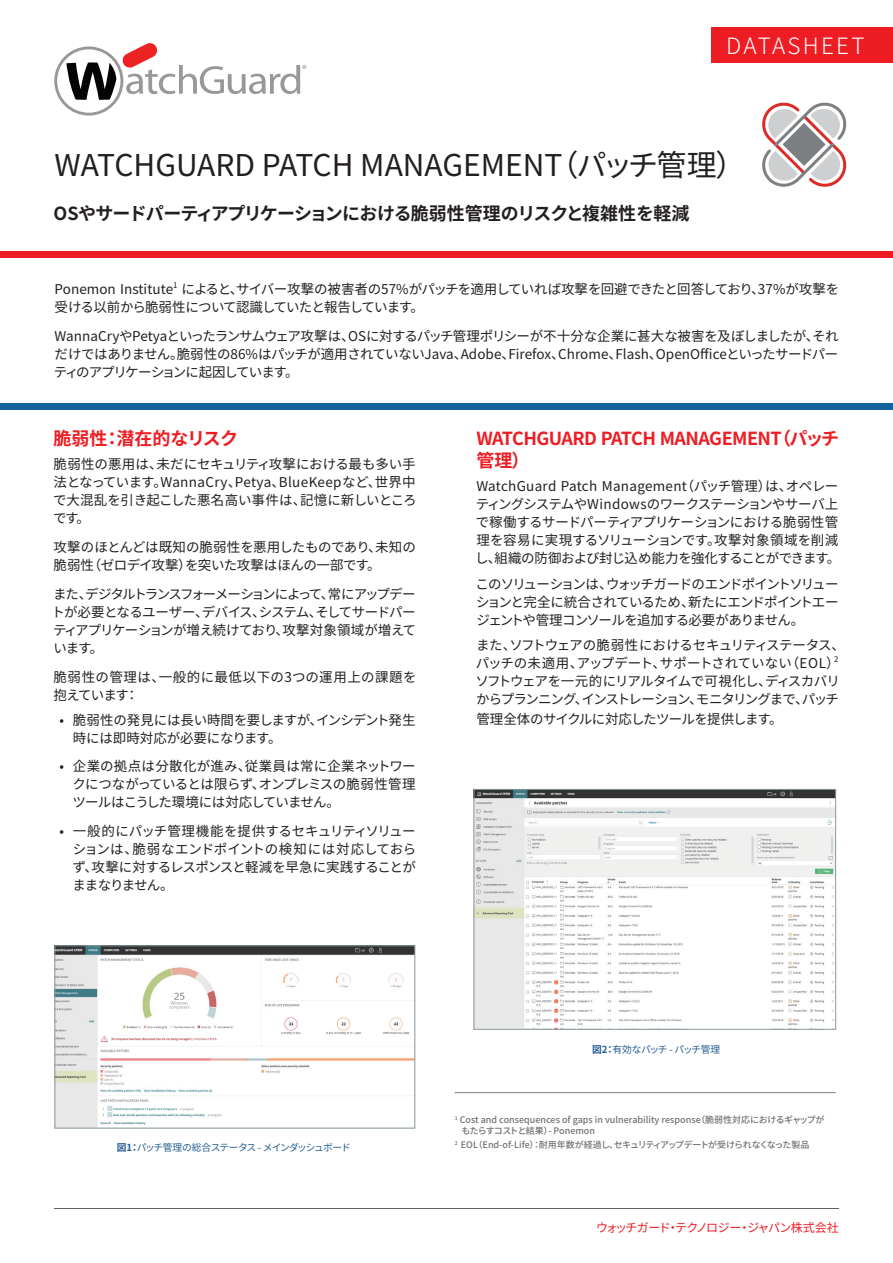
<style>
.page{position:relative;width:893px;height:1263px;background:#fff}
.page>*{position:absolute;margin:0;border:0;box-sizing:border-box;transform-origin:0 0}
.t1{font:30px "Noto Sans CJ Kjp";color:#231f20}
.t2{font:300 22.5px "Noto Sans CJ Kjp";letter-spacing:.1em;color:#fff}
.t3{font:700 18px "Noto Sans CJ Kjp";letter-spacing:-.045em;color:#231f20}
.t4{font:700 18px/21.6px "Noto Sans CJ Kjp";letter-spacing:-.03em;color:#ee1d23}
.t5{font:700 18px "Noto Sans CJ Kjp";color:#ee1d23}
.t6{font:13.5px/18px "Noto Sans CJ Kjp";letter-spacing:-.03em;color:#231f20;text-align:justify}
.t7{font:13.5px/18px "Noto Sans CJ Kjp";letter-spacing:-.05em;color:#231f20}
.t8{font:13.5px/18px "Noto Sans CJ Kjp";letter-spacing:-.075em;color:#231f20}
.t9{font:13.5px/18px "Noto Sans CJ Kjp";letter-spacing:.025em;color:#231f20}
.t10{font:13.5px "Noto Sans CJ Kjp";letter-spacing:.005em;color:#231f20}
.t11{font:12px "Noto Sans CJ Kjp";letter-spacing:-.065em;color:#ee1d23}
.t12{font:9.75px "Noto Sans CJ Kjp";letter-spacing:-.07em;color:#245e92}
.t13{font:9.75px "Noto Sans CJ Kjp";letter-spacing:-.05em;color:#245e92}
.t14{font:500 9px/10.8px "Noto Sans CJ Kjp";letter-spacing:-.005em;color:#717174}
.t15{font:500 9px "Noto Sans CJ Kjp";letter-spacing:-.03em;color:#717174}
.t16{font:7.8px "Noto Sans CJ Kjp";color:#231f20}
.s1{font-weight:700}
</style>
<div class="page">
<hr style="left:54px;top:1208px;width:785px;height:1px;background:#5f5f62">
<hr style="left:455px;top:1092px;width:381px;height:1px;background:#5f5f62">
<div style="left:0;top:251px;width:893px;height:6px;background:#ee1d23"></div>
<div style="left:0;top:403px;width:893px;height:7px;background:#15629c"></div>
<div style="left:712px;top:28px;width:181px;height:35px;background:#ee1d23"></div>
<img style="left:57px;top:947px;width:356px;height:179px">
<div style="left:55px;top:945px;width:360px;height:183px;border:1px solid #879b9d"></div>
<img style="left:476px;top:791px;width:358px;height:236px">
<div style="left:474px;top:789px;width:362px;height:240px;border:1px solid #879b9d"></div>
<svg style="left:762px;top:102px;width:85px;height:85px"></svg>
<svg style="left:54px;top:43px;width:252px;height:73px"></svg>
<h2 class="t2" style="left:726px;top:33px;width:140px">DATASHEET</h2>
<h1 class="t1" style="left:55px;top:148px;width:692px">WATCHGUARD PATCH MANAGEMENT（パッチ管理）</h1>
<h3 class="t3" style="left:54px;top:203px;width:637px">OSやサードパーティアプリケーションにおける脆弱性管理のリスクと複雑性を軽減</h3>
<p class="t10" style="left:55px;top:282px;width:120px">Ponemon Institute</p>
<p class="t16" style="left:173px;top:281px;width:6px">1</p>
<p class="t7" style="left:55px;top:281px;width:786px;text-indent:127px">によると、サイバー攻撃の被害者の57%がパッチを適用していれば攻撃を回避できたと回答しており、37%が攻撃を受ける以前から脆弱性について認識していたと報告しています。</p>
<p class="t6" style="left:54px;top:328px;width:786px">WannaCryやPetyaといったランサムウェア攻撃は、OSに対するパッチ管理ポリシーが不十分な企業に甚大な被害を及ぼしましたが、それだけではありません。脆弱性の86%はパッチが適用されていないJava、Adobe、Firefox、Chrome、Flash、OpenOfficeといったサードパーティのアプリケーションに起因しています。</p>
<h3 class="t5" style="left:54px;top:428px;width:186px">脆弱性：潜在的なリスク</h3>
<p class="t6" style="left:53px;top:456px;width:365px">脆弱性の悪用は、未だにセキュリティ攻撃における最も多い手法となっています。WannaCry、Petya、BlueKeepなど、世界中で大混乱を引き起こした悪名高い事件は、記憶に新しいところです。</p>
<p class="t6" style="left:54px;top:538px;width:364px">攻撃のほとんどは既知の脆弱性を悪用したものであり、未知の脆弱性（ゼロデイ攻撃）を突いた攻撃はほんの一部です。</p>
<p class="t6" style="left:52px;top:585px;width:366px">また、デジタルトランスフォーメーションによって、常にアップデートが必要となるユーザー、デバイス、システム、そしてサードパーティアプリケーションが増え続けており、攻撃対象領域が増えています。</p>
<p class="t9" style="left:54px;top:668px;width:364px">脆弱性の管理は、一般的に最低以下の3つの運用上の課題を抱えています：</p>
<p class="t6" style="left:73px;top:711px;width:344px;text-indent:-13px">• 脆弱性の発見には長い時間を要しますが、インシデント発生時には即時対応が必要になります。</p>
<p class="t6" style="left:72px;top:758px;width:345px;text-indent:-13px">• 企業の拠点は分散化が進み、従業員は常に企業ネットワークにつながっているとは限らず、オンプレミスの脆弱性管理ツールはこうした環境には対応していません。</p>
<p class="t6" style="left:72px;top:822px;width:345px;text-indent:-13px">• 一般的にパッチ管理機能を提供するセキュリティソリューションは、脆弱なエンドポイントの検知には対応しておらず、攻撃に対するレスポンスと軽減を早急に実践することがままなりません。</p>
<h3 class="t4" style="left:476px;top:428px;width:364px">WATCHGUARD PATCH MANAGEMENT（パッチ管理）</h3>
<p class="t6" style="left:475px;top:477px;width:367px;text-align:left">WatchGuard Patch Management（パッチ管理）は、オペレーティングシステムやWindowsのワークステーションやサーバ上で稼働するサードパーティアプリケーションにおける脆弱性管理を容易に実現するソリューションです。攻撃対象領域を削減し、組織の防御および封じ込め能力を強化することができます。</p>
<p class="t6" style="left:475px;top:575px;width:365px">このソリューションは、ウォッチガードのエンドポイントソリューションと完全に統合されているため、新たにエンドポイントエージェントや管理コンソールを追加する必要がありません。</p>
<p class="t6" style="left:476px;top:636px;width:371px">また、ソフトウェアの脆弱性におけるセキュリティステータス、パッチの未適用、アップデート、サポートされていない（EOL）</p>
<p class="t16" style="left:834px;top:654px;width:6px">2</p>
<p class="t8" style="left:475px;top:672px;width:366px">ソフトウェアを一元的にリアルタイムで可視化し、ディスカバリからプランニング、インストレーション、モニタリングまで、パッチ</p>
<p class="t7" style="left:476px;top:711px;width:308px">管理全体のサイクルに対応したツールを提供します。</p>
<p class="t12" style="left:117px;top:1142px;width:236px"><span class="s1">図1：</span>パッチ管理の総合ステータス - メインダッシュボード</p>
<p class="t13" style="left:592px;top:1044px;width:130px"><span class="s1">図2：</span>有効なパッチ - パッチ管理</p>
<p class="t14" style="left:461px;top:1115px;width:365px;text-indent:-7px"><sup>1</sup> Cost and consequences of gaps in vulnerability response（脆弱性対応におけるギャップがもたらすコストと結果）- Ponemon</p>
<p class="t15" style="left:455px;top:1140px;width:356px"><sup>2</sup> EOL（End-of-Life）：耐用年数が経過し、セキュリティアップデートが受けられなくなった製品</p>
<p class="t11" style="left:596px;top:1221px;width:244px">ウォッチガード・テクノロジー・ジャパン株式会社</p>
</div>
